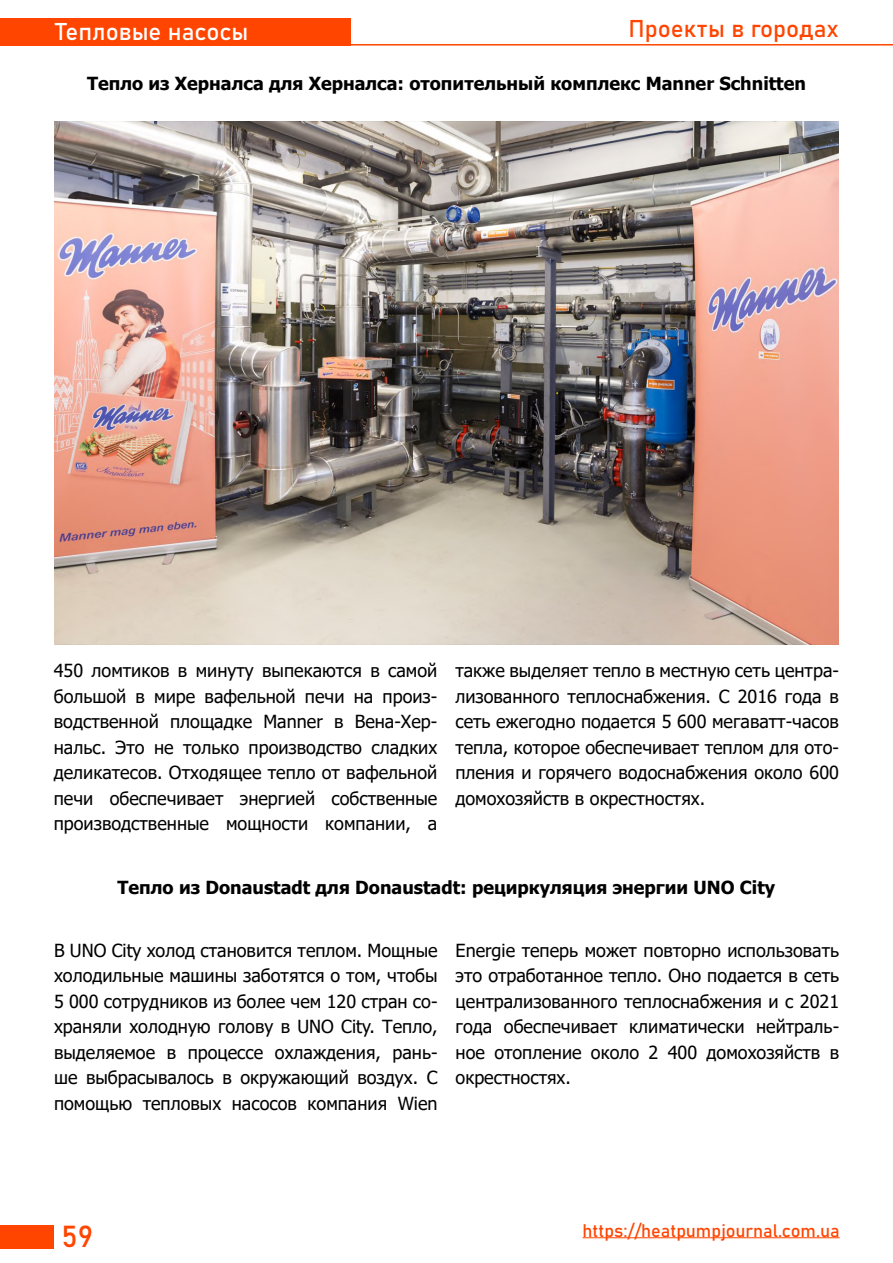
<style>
.page{position:relative;width:893px;height:1263px;background:#fff}
.page>*{position:absolute;margin:0;border:0;box-sizing:border-box;transform-origin:0 0}
.t1{font:30px "Bahnschrift";color:#ff4500}
.t2{font:24px "Bahnschrift";color:#ff4500}
.t3{font:24px "Bahnschrift";color:#fff}
.t4{font:18px/25.5px "Tahoma";color:#000;text-align:justify}
.t5{font:700 18px "Tahoma";color:#000}
.t6{font:18px "Bahnschrift";color:#ff4500}
</style>
<div class="page">
<div style="left:0;top:1225px;width:54px;height:24px;background:#ff4500"></div>
<div style="left:0;top:18px;width:351px;height:27px;background:#ff4500"></div>
<hr style="left:347px;top:44px;width:546px;height:2px;background:#ff4500">
<hr style="left:583px;top:1237px;width:257px;height:1px;background:#ff4500">
<img style="left:54px;top:121px;width:785px;height:524px">
<h2 class="t3" style="left:55px;top:13px;width:195px">Тепловые насосы</h2>
<h2 class="t2" style="left:628px;top:10px;width:212px">Проекты в городах</h2>
<p class="t5" style="left:87px;top:71px;width:720px">Тепло из Херналса для Херналса: отопительный комплекс Manner Schnitten</p>
<p class="t4" style="left:54px;top:659px;width:385px">450 ломтиков в минуту выпекаются в самой большой в мире вафельной печи на произ&shy;водственной площадке Manner в Вена-Хер&shy;нальс. Это не только производство сладких деликатесов. Отходящее тепло от вафельной печи обеспечивает энергией собственные производственные мощности компании, а</p>
<p class="t4" style="left:455px;top:659px;width:385px">также выделяет тепло в местную сеть центра&shy;лизованного теплоснабжения. С 2016 года в сеть ежегодно подается 5 600 мегаватт-часов тепла, которое обеспечивает теплом для ото&shy;пления и горячего водоснабжения около 600 домохозяйств в окрестностях.</p>
<p class="t5" style="left:118px;top:875px;width:659px">Тепло из Donaustadt для Donaustadt: рециркуляция энергии UNO City</p>
<p class="t4" style="left:54px;top:938px;width:385px">В UNO City холод становится теплом. Мощные холодильные машины заботятся о том, чтобы 5 000 сотрудников из более чем 120 стран со&shy;храняли холодную голову в UNO City. Тепло, выделяемое в процессе охлаждения, рань&shy;ше выбрасывалось в окружающий воздух. С помощью тепловых насосов компания Wien</p>
<p class="t4" style="left:456px;top:938px;width:385px">Energie теперь может повторно использовать это отработанное тепло. Оно подается в сеть централизованного теплоснабжения и с 2021 года обеспечивает климатически нейтраль&shy;ное отопление около 2 400 домохозяйств в окрестностях.</p>
<h1 class="t1" style="left:62px;top:1213px;width:33px">59</h1>
<p class="t6" style="left:583px;top:1217px;width:259px">https://heatpumpjournal.com.ua</p>
</div>
